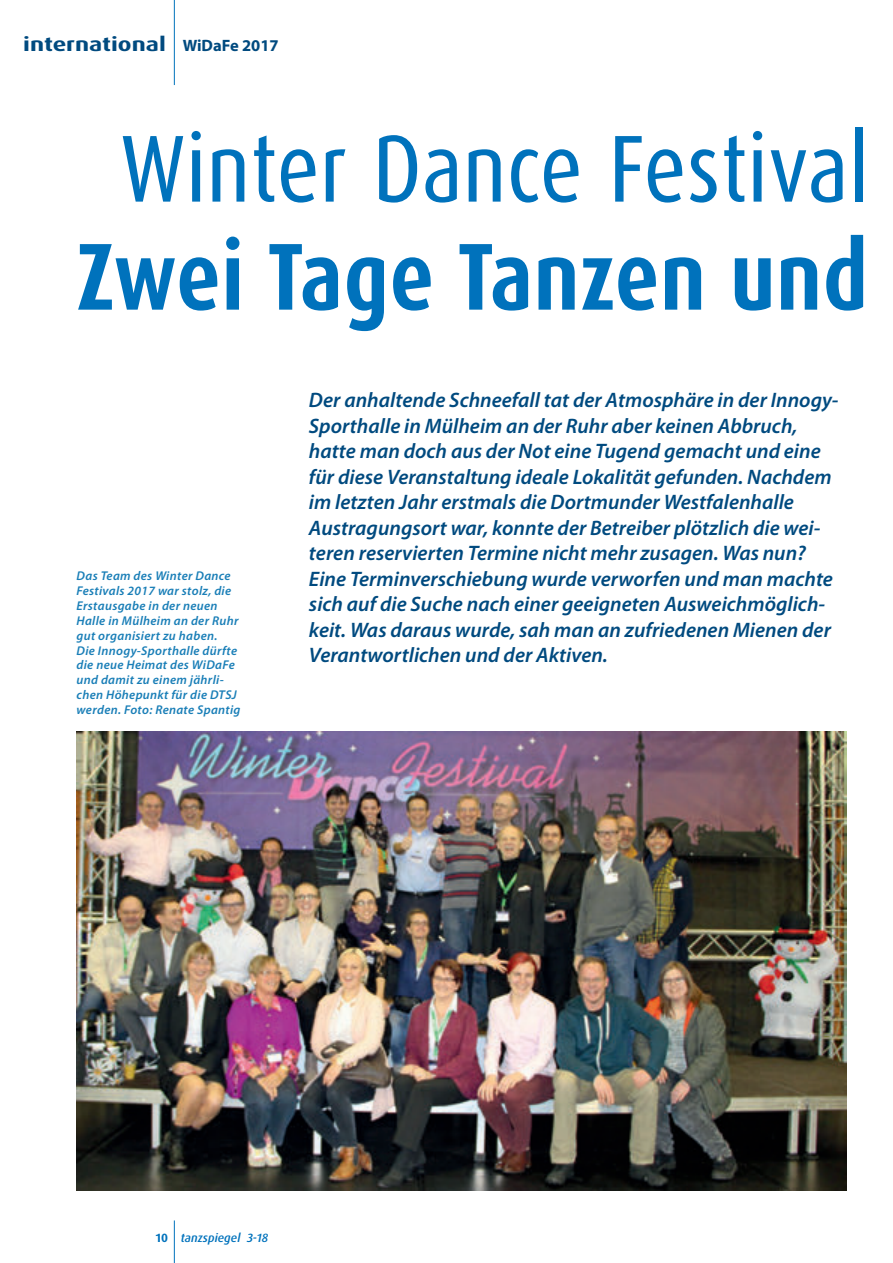
<style>
.page{position:relative;width:893px;height:1263px;background:#fff}
.page>*{position:absolute;margin:0;border:0;box-sizing:border-box;transform-origin:0 0}
.t1{font:95.25px "Dax Condensed";letter-spacing:.005em;color:#0072bc}
.t2{font:700 95.25px "Dax Condensed";color:#0072bc}
.t3{font:italic 600 21px/25.5px "Myriad Pro";color:#004a7f}
.t4{font:700 19.5px "Dax OT";color:#004a7f;scale:1.25 1}
.t5{font:italic 600 12.75px/14.9px "Myriad Pro";letter-spacing:.025em;color:#197eb7}
.t6{font:italic 500 12px "Dax OT";color:#0072bc}
.s1{font-family:"Myriad Pro";font-size:16.5px}
.s2{font-weight:700;font-style:normal}
</style>
<div class="page">
<hr style="left:174px;top:1220px;width:1px;height:43px;background:#0072bc">
<hr style="left:174px;top:0;width:1px;height:85px;background:#0072bc">
<img style="left:77px;top:731px;width:769px;height:460px">
<p class="t4" style="left:23px;top:33px;width:206px">international <span class="s1">WiDaFe 2017</span></p>
<h1 class="t1" style="left:120px;top:113px;width:750px">Winter Dance Festival</h1>
<h1 class="t2" style="left:77px;top:235px;width:793px">Zwei Tage Tanzen und</h1>
<p class="t5" style="left:77px;top:569px;width:166px">Das Team des Winter Dance<br>Festivals 2017 war stolz, die<br>Erstausgabe in der neuen<br>Halle in Mülheim an der Ruhr gut organisiert zu haben.<br>Die Innogy-Sporthalle dürfte die neue Heimat des WiDaFe und damit zu einem jährli&shy;chen Höhepunkt für die DTSJ werden. Foto: Renate Spantig</p>
<p class="t3" style="left:309px;top:389px;width:531px">Der anhaltende Schneefall tat der Atmosphäre in der Innogy-Sporthalle in Mülheim an der Ruhr aber keinen Abbruch, hatte man doch aus der Not eine Tugend gemacht und eine für diese Veranstaltung ideale Lokalität gefunden. Nachdem im letzten Jahr erstmals die Dortmunder Westfalenhalle Austragungsort war, konnte der Betreiber plötzlich die wei&shy;teren reservierten Termine nicht mehr zusagen. Was nun?<br>Eine Terminverschiebung wurde verworfen und man machte sich auf die Suche nach einer geeigneten Ausweichmöglich&shy;keit. Was daraus wurde, sah man an zufriedenen Mienen der Verantwortlichen und der Aktiven.</p>
<p class="t6" style="left:156px;top:1230px;width:114px"><span class="s2">10</span> tanzspiegel 3-18</p>
</div>
